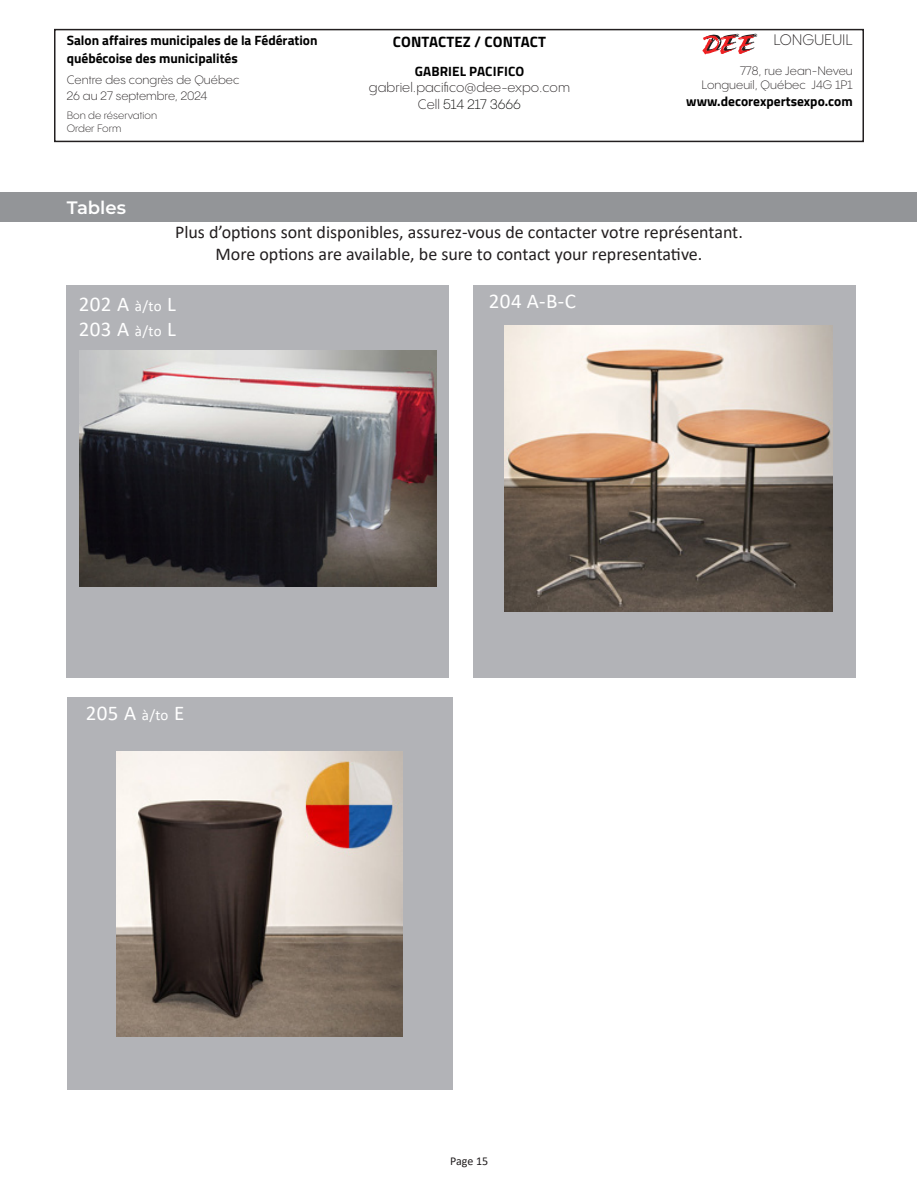
<style>
.page{position:relative;width:918px;height:1188px;background:#fff}
.page>*{position:absolute;margin:0;border:0;box-sizing:border-box;transform-origin:0 0}
.t1{font:21px/25.2px "Calibri";letter-spacing:.02em;color:#fff}
.t2{font:18px/21.6px "Calibri";color:#231f20;text-align:center}
.t3{font:600 18px "Montserrat";color:#fff}
.t4{font:700 15px "Titillium Web";letter-spacing:.01em;color:#000}
.t5{font:300 15px "PP Pangram Sans";color:#231f20}
.t6{font:700 13.5px/18px "Titillium Web";color:#000}
.t7{font:300 13.5px/16.2px "PP Pangram Sans";color:#231f20;text-align:center}
.t8{font:300 12px/14.4px "PP Pangram Sans";color:#231f20;text-align:right}
.t9{font:12px "Calibri";letter-spacing:-.005em;color:#231f20}
.t10{font:300 10.5px/12.6px "PP Pangram Sans";color:#231f20}
.s1{color:#040503}
.s2{font-size:15px}
</style>
<div class="page">
<div style="left:54px;top:29px;width:810px;height:113px;border:2px solid #231f20"></div>
<svg style="left:702px;top:34px;width:56px;height:21px"></svg>
<div style="left:1px;top:192px;width:916px;height:29px;background:#939598"></div>
<div style="left:67px;top:697px;width:385px;height:393px;background:#b2b3b7"></div>
<div style="left:67px;top:285px;width:382px;height:393px;background:#b2b3b7"></div>
<div style="left:473px;top:285px;width:382px;height:393px;background:#b2b3b7"></div>
<img style="left:80px;top:351px;width:356px;height:235px">
<img style="left:504px;top:325px;width:329px;height:287px">
<img style="left:116px;top:751px;width:287px;height:286px">
<p class="t6" style="left:67px;top:30px;width:252px">Salon affaires municipales de la Fédération québécoise des municipalités</p>
<p class="t8" style="left:67px;top:71px;width:174px;line-height:16.2px;text-align:left">Centre des congrès de Québec<br>26 au 27 septembre, 2024</p>
<p class="t10" style="left:67px;top:109px;width:92px">Bon de réservation<br>Order Form</p>
<p class="t3" style="left:67px;top:195px;width:61px">Tables</p>
<p class="t4" style="left:393px;top:31px;width:155px">CONTACTEZ / CONTACT</p>
<p class="t6" style="left:415px;top:62px;width:111px">GABRIEL PACIFICO</p>
<p class="t7" style="left:369px;top:79px;width:202px">gabriel.pacifico@dee-expo.com<br>Cell <span class="s1">514 217 3666</span></p>
<p class="t5" style="left:773px;top:31px;width:81px">LONGUEUIL</p>
<p class="t8" style="left:701px;top:64px;width:153px">778, rue Jean-Neveu<br>Longueuil, Québec J4G 1P1</p>
<p class="t6" style="left:686px;top:91px;width:168px">www.decorexpertsexpo.com</p>
<p class="t2" style="left:175px;top:221px;width:569px">Plus d’options sont disponibles, assurez-vous de contacter votre représentant.<br>More options are available, be sure to contact your representative.</p>
<p class="t1" style="left:79px;top:290px;width:99px">202 A <span class="s2">à/to</span> L<br>203 A <span class="s2">à/to</span> L</p>
<p class="t1" style="left:86px;top:700px;width:100px">205 A <span class="s2">à/to</span> E</p>
<p class="t1" style="left:489px;top:288px;width:89px">204 A-B-C</p>
<p class="t9" style="left:450px;top:1152px;width:40px">Page 15</p>
</div>
